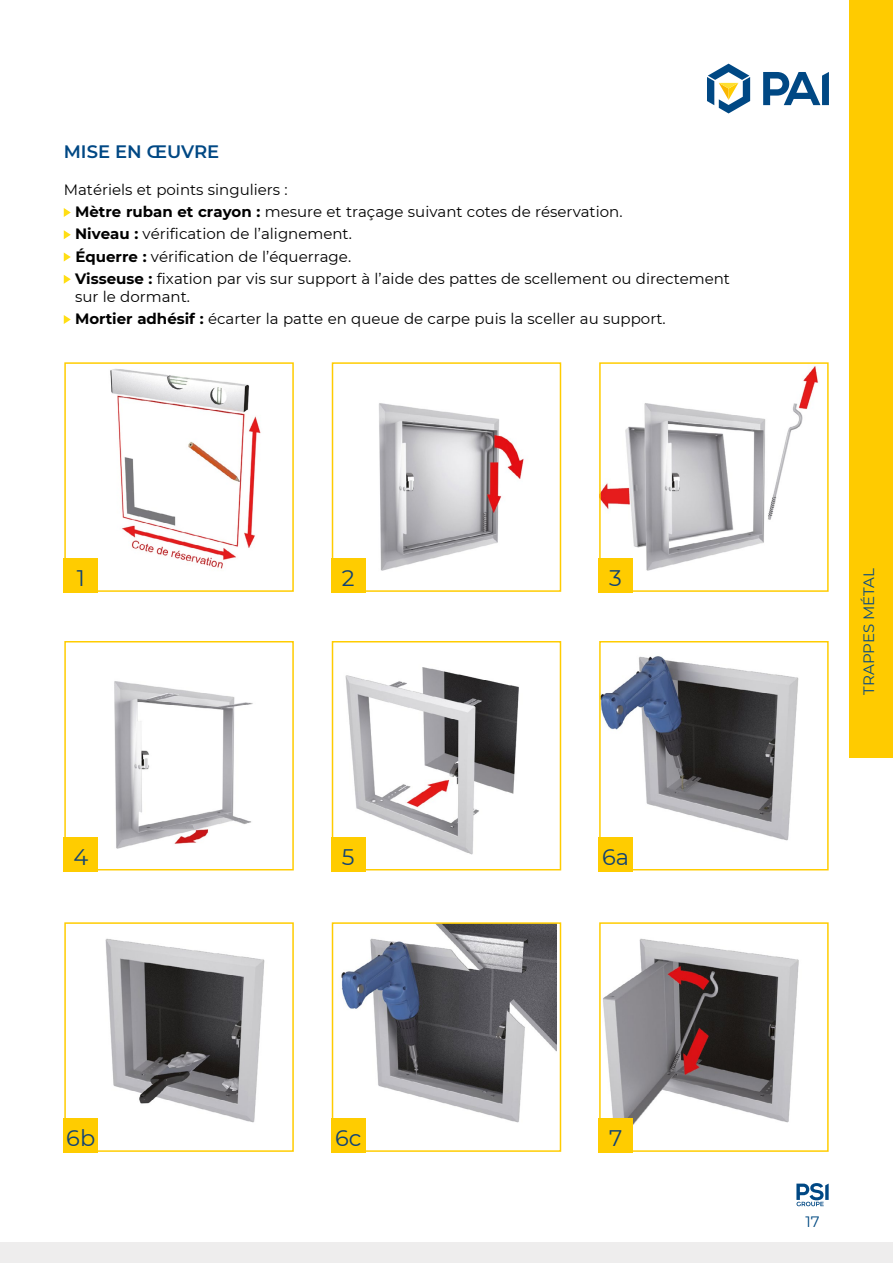
<style>
.page{position:relative;width:893px;height:1263px;background:#fff}
.page>*{position:absolute;margin:0;border:0;box-sizing:border-box;transform-origin:0 0}
.t1{font:22.5px "Montserrat";color:#0f4275}
.t2{font:600 18px "Montserrat";color:#004884}
.t3{font:15px/22.2px "Montserrat";color:#000}
.t4{font:15px "Montserrat";color:#074983}
.t5{font:15px "Montserrat";color:#004982}
.s1{font-weight:700}
</style>
<div class="page">
<svg style="left:796px;top:1183px;width:33px;height:23px"></svg>
<svg style="left:707px;top:64px;width:43px;height:49px"></svg>
<svg style="left:763px;top:72px;width:66px;height:33px"></svg>
<div style="left:0;top:1243px;width:893px;height:20px;background:#eeeded"></div>
<div style="left:849px;top:0;width:44px;height:757px;background:#ffcb00"></div>
<img style="left:602px;top:366px;width:217px;height:205px">
<div style="left:599px;top:362px;width:230px;height:230px;border:2px solid #fc0"></div>
<div style="left:599px;top:558px;width:34px;height:34px;background:#fc0"></div>
<img style="left:365px;top:403px;width:159px;height:186px">
<div style="left:332px;top:362px;width:229px;height:230px;border:2px solid #fc0"></div>
<div style="left:331px;top:558px;width:34px;height:34px;background:#fc0"></div>
<img style="left:110px;top:369px;width:151px;height:200px">
<div style="left:64px;top:362px;width:230px;height:230px;border:2px solid #fc0"></div>
<div style="left:64px;top:558px;width:34px;height:34px;background:#fc0"></div>
<img style="left:114px;top:681px;width:139px;height:168px">
<div style="left:64px;top:641px;width:230px;height:229px;border:2px solid #fc0"></div>
<img style="left:602px;top:656px;width:197px;height:185px">
<div style="left:599px;top:641px;width:230px;height:229px;border:2px solid #fc0"></div>
<div style="left:599px;top:837px;width:34px;height:34px;background:#fc0"></div>
<img style="left:345px;top:667px;width:174px;height:200px">
<div style="left:332px;top:641px;width:229px;height:229px;border:2px solid #fc0"></div>
<div style="left:331px;top:837px;width:34px;height:34px;background:#fc0"></div>
<div style="left:64px;top:837px;width:34px;height:34px;background:#fc0"></div>
<img style="left:105px;top:938px;width:160px;height:185px">
<div style="left:64px;top:922px;width:230px;height:230px;border:2px solid #fc0"></div>
<img style="left:341px;top:925px;width:216px;height:224px">
<div style="left:332px;top:922px;width:229px;height:230px;border:2px solid #fc0"></div>
<img style="left:603px;top:938px;width:196px;height:187px">
<div style="left:599px;top:922px;width:230px;height:230px;border:2px solid #fc0"></div>
<div style="left:599px;top:1118px;width:34px;height:34px;background:#fc0"></div>
<div style="left:331px;top:1118px;width:34px;height:34px;background:#fc0"></div>
<div style="left:64px;top:1118px;width:34px;height:34px;background:#fc0"></div>
<svg style="left:64px;top:208px;width:7px;height:9px"></svg>
<svg style="left:64px;top:230px;width:7px;height:9px"></svg>
<svg style="left:64px;top:252px;width:7px;height:9px"></svg>
<svg style="left:64px;top:275px;width:7px;height:9px"></svg>
<svg style="left:64px;top:315px;width:7px;height:9px"></svg>
<p class="t2" style="left:64px;top:139px;width:157px">MISE EN ŒUVRE</p>
<p class="t3" style="left:75px;top:178px;width:656px;text-indent:-11px">Matériels et points singuliers :<br><span class="s1">Mètre ruban et crayon :</span> mesure et traçage suivant cotes de réservation.<br><span class="s1">Niveau :</span> vérification de l’alignement.<br><span class="s1">Équerre :</span> vérification de l’équerrage.<br><span class="s1">Visseuse :</span> fixation par vis sur support à l’aide des pattes de scellement ou directement</p>
<p class="t3" style="left:75px;top:285px;width:592px">sur le dormant.<br><span class="s1">Mortier adhésif :</span> écarter la patte en queue de carpe puis la sceller au support.</p>
<h1 class="t1" style="left:77px;top:563px;width:10px">1</h1>
<h1 class="t1" style="left:342px;top:563px;width:14px">2</h1>
<h1 class="t1" style="left:609px;top:563px;width:14px">3</h1>
<h1 class="t1" style="left:73px;top:841px;width:16px">4</h1>
<h1 class="t1" style="left:342px;top:841px;width:14px">5</h1>
<h1 class="t1" style="left:602px;top:841px;width:28px">6a</h1>
<p class="t4" style="left:859px;top:695px;width:128px;rotate:-90deg">TRAPPES MÉTAL</p>
<h1 class="t1" style="left:66px;top:1123px;width:30px">6b</h1>
<h1 class="t1" style="left:335px;top:1123px;width:28px">6c</h1>
<h1 class="t1" style="left:609px;top:1123px;width:15px">7</h1>
<p class="t5" style="left:805px;top:1211px;width:16px">17</p>
</div>
